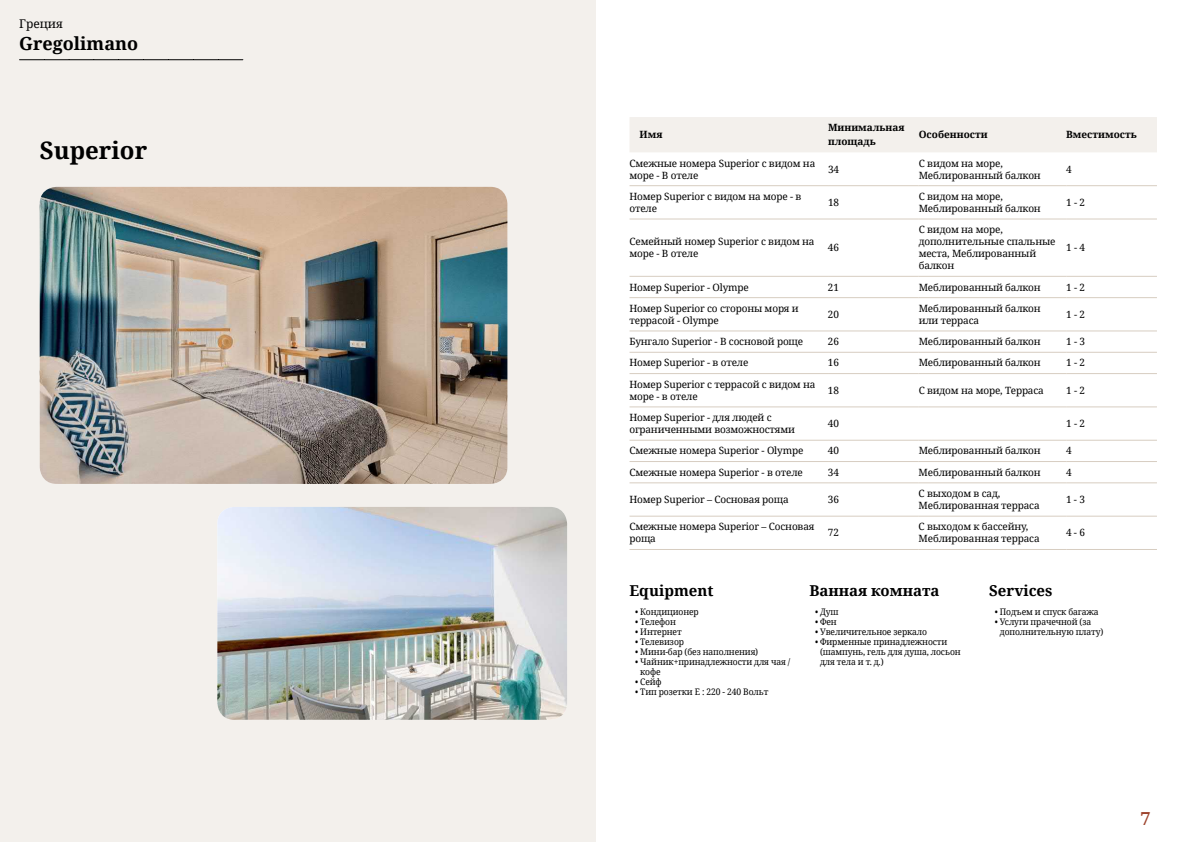
<style>
.page{position:relative;width:1191px;height:842px;background:#fff}
.page>*{position:absolute;margin:0;border:0;box-sizing:border-box;transform-origin:0 0}
.t1{font:700 24px "Noto Serif";color:#000}
.t2{font:700 18px "Noto Serif";color:#000}
.t3{font:700 18px "Noto Serif";color:#9d432c}
.t4{font:700 15px "Noto Serif";color:#000}
.t5{font:12px "Noto Serif";color:#000}
.t6{font:10px/12px "Noto Serif";letter-spacing:-.015em;color:#000}
.t7{font:700 10px/14px "Noto Serif";color:#000}
.t8{font:9px/10px "Noto Serif";letter-spacing:-.015em;color:#000;scale:.95 1}
</style>
<div class="page">
<div style="left:0;top:0;width:595px;height:842px;background:#f3f0ec"></div>
<img style="left:40px;top:187px;width:467px;height:297px">
<img style="left:217px;top:507px;width:350px;height:213px">
<svg style="left:20px;top:59px;width:223px;height:1px"></svg>
<div style="left:630px;top:117px;width:527px;height:35px;background:#f3f0ec"></div>
<hr style="left:629px;top:185px;width:199px;height:1px;background:#d7cdc1">
<hr style="left:828px;top:185px;width:90px;height:1px;background:#d7cdc1">
<hr style="left:918px;top:185px;width:148px;height:1px;background:#d7cdc1">
<hr style="left:1066px;top:185px;width:91px;height:1px;background:#d7cdc1">
<hr style="left:629px;top:218px;width:199px;height:1px;background:#d7cdc1">
<hr style="left:828px;top:218px;width:90px;height:1px;background:#d7cdc1">
<hr style="left:918px;top:218px;width:148px;height:1px;background:#d7cdc1">
<hr style="left:1066px;top:218px;width:91px;height:1px;background:#d7cdc1">
<hr style="left:629px;top:276px;width:199px;height:1px;background:#d7cdc1">
<hr style="left:828px;top:276px;width:90px;height:1px;background:#d7cdc1">
<hr style="left:918px;top:276px;width:148px;height:1px;background:#d7cdc1">
<hr style="left:1066px;top:276px;width:91px;height:1px;background:#d7cdc1">
<hr style="left:629px;top:297px;width:199px;height:1px;background:#d7cdc1">
<hr style="left:828px;top:297px;width:90px;height:1px;background:#d7cdc1">
<hr style="left:918px;top:297px;width:148px;height:1px;background:#d7cdc1">
<hr style="left:1066px;top:297px;width:91px;height:1px;background:#d7cdc1">
<hr style="left:629px;top:330px;width:199px;height:1px;background:#d7cdc1">
<hr style="left:828px;top:330px;width:90px;height:1px;background:#d7cdc1">
<hr style="left:918px;top:330px;width:148px;height:1px;background:#d7cdc1">
<hr style="left:1066px;top:330px;width:91px;height:1px;background:#d7cdc1">
<hr style="left:629px;top:352px;width:199px;height:1px;background:#d7cdc1">
<hr style="left:828px;top:352px;width:90px;height:1px;background:#d7cdc1">
<hr style="left:918px;top:352px;width:148px;height:1px;background:#d7cdc1">
<hr style="left:1066px;top:352px;width:91px;height:1px;background:#d7cdc1">
<hr style="left:629px;top:373px;width:199px;height:1px;background:#d7cdc1">
<hr style="left:828px;top:373px;width:90px;height:1px;background:#d7cdc1">
<hr style="left:918px;top:373px;width:148px;height:1px;background:#d7cdc1">
<hr style="left:1066px;top:373px;width:91px;height:1px;background:#d7cdc1">
<hr style="left:629px;top:406px;width:199px;height:1px;background:#d7cdc1">
<hr style="left:828px;top:406px;width:90px;height:1px;background:#d7cdc1">
<hr style="left:918px;top:406px;width:148px;height:1px;background:#d7cdc1">
<hr style="left:1066px;top:406px;width:91px;height:1px;background:#d7cdc1">
<hr style="left:629px;top:440px;width:199px;height:1px;background:#d7cdc1">
<hr style="left:828px;top:440px;width:90px;height:1px;background:#d7cdc1">
<hr style="left:918px;top:440px;width:148px;height:1px;background:#d7cdc1">
<hr style="left:1066px;top:440px;width:91px;height:1px;background:#d7cdc1">
<hr style="left:629px;top:461px;width:199px;height:1px;background:#d7cdc1">
<hr style="left:828px;top:461px;width:90px;height:1px;background:#d7cdc1">
<hr style="left:918px;top:461px;width:148px;height:1px;background:#d7cdc1">
<hr style="left:1066px;top:461px;width:91px;height:1px;background:#d7cdc1">
<hr style="left:629px;top:482px;width:199px;height:1px;background:#d7cdc1">
<hr style="left:828px;top:482px;width:90px;height:1px;background:#d7cdc1">
<hr style="left:918px;top:482px;width:148px;height:1px;background:#d7cdc1">
<hr style="left:1066px;top:482px;width:91px;height:1px;background:#d7cdc1">
<hr style="left:629px;top:516px;width:199px;height:1px;background:#d7cdc1">
<hr style="left:828px;top:516px;width:90px;height:1px;background:#d7cdc1">
<hr style="left:918px;top:516px;width:148px;height:1px;background:#d7cdc1">
<hr style="left:1066px;top:516px;width:91px;height:1px;background:#d7cdc1">
<hr style="left:629px;top:549px;width:199px;height:1px;background:#d7cdc1">
<hr style="left:828px;top:549px;width:90px;height:1px;background:#d7cdc1">
<hr style="left:918px;top:549px;width:148px;height:1px;background:#d7cdc1">
<hr style="left:1066px;top:549px;width:91px;height:1px;background:#d7cdc1">
<p class="t5" style="left:19px;top:16px;width:45px">Греция</p>
<h2 class="t2" style="left:19px;top:31px;width:120px">Gregolimano</h2>
<h1 class="t1" style="left:40px;top:133px;width:109px">Superior</h1>
<p class="t7" style="left:639px;top:127px;width:24px">Имя</p>
<p class="t7" style="left:828px;top:120px;width:78px">Минимальная площадь</p>
<p class="t7" style="left:918px;top:127px;width:70px">Особенности</p>
<p class="t7" style="left:1066px;top:127px;width:72px">Вместимость</p>
<p class="t6" style="left:629px;top:157px;width:187px">Смежные номера Superior с видом на море - В отеле</p>
<p class="t6" style="left:828px;top:163px;width:13px">34</p>
<p class="t6" style="left:918px;top:157px;width:124px">С видом на море,<br>Меблированный балкон</p>
<p class="t6" style="left:1066px;top:163px;width:7px">4</p>
<p class="t6" style="left:629px;top:190px;width:173px">Номер Superior с видом на море - в отеле</p>
<p class="t6" style="left:828px;top:196px;width:13px">18</p>
<p class="t6" style="left:918px;top:190px;width:124px">С видом на море,<br>Меблированный балкон</p>
<p class="t6" style="left:1066px;top:196px;width:20px">1 - 2</p>
<p class="t6" style="left:629px;top:235px;width:187px">Семейный номер Superior с видом на море - В отеле</p>
<p class="t6" style="left:828px;top:241px;width:13px">46</p>
<p class="t6" style="left:918px;top:223px;width:138px">С видом на море, дополнительные спальные места, Меблированный балкон</p>
<p class="t6" style="left:1066px;top:241px;width:20px">1 - 4</p>
<p class="t6" style="left:629px;top:281px;width:121px">Номер Superior - Olympe</p>
<p class="t6" style="left:828px;top:281px;width:13px">21</p>
<p class="t6" style="left:918px;top:281px;width:124px">Меблированный балкон</p>
<p class="t6" style="left:1066px;top:281px;width:20px">1 - 2</p>
<p class="t6" style="left:629px;top:302px;width:171px">Номер Superior со стороны моря и террасой - Olympe</p>
<p class="t6" style="left:828px;top:308px;width:13px">20</p>
<p class="t6" style="left:918px;top:302px;width:124px">Меблированный балкон или терраса</p>
<p class="t6" style="left:1066px;top:308px;width:20px">1 - 2</p>
<p class="t6" style="left:629px;top:335px;width:175px">Бунгало Superior - В сосновой роще</p>
<p class="t6" style="left:828px;top:335px;width:13px">26</p>
<p class="t6" style="left:918px;top:335px;width:124px">Меблированный балкон</p>
<p class="t6" style="left:1066px;top:335px;width:20px">1 - 3</p>
<p class="t6" style="left:629px;top:356px;width:120px">Номер Superior - в отеле</p>
<p class="t6" style="left:828px;top:356px;width:13px">16</p>
<p class="t6" style="left:918px;top:356px;width:124px">Меблированный балкон</p>
<p class="t6" style="left:1066px;top:356px;width:20px">1 - 2</p>
<p class="t6" style="left:629px;top:378px;width:188px">Номер Superior с террасой с видом на море - в отеле</p>
<p class="t6" style="left:828px;top:384px;width:13px">18</p>
<p class="t6" style="left:918px;top:384px;width:127px">С видом на море, Терраса</p>
<p class="t6" style="left:1066px;top:384px;width:20px">1 - 2</p>
<p class="t6" style="left:629px;top:411px;width:167px">Номер Superior - для людей с ограниченными возможностями</p>
<p class="t6" style="left:828px;top:417px;width:13px">40</p>
<p class="t6" style="left:1066px;top:417px;width:20px">1 - 2</p>
<p class="t6" style="left:629px;top:444px;width:175px">Смежные номера Superior - Olympe</p>
<p class="t6" style="left:828px;top:444px;width:13px">40</p>
<p class="t6" style="left:918px;top:444px;width:124px">Меблированный балкон</p>
<p class="t6" style="left:1066px;top:444px;width:7px">4</p>
<p class="t6" style="left:629px;top:466px;width:175px">Смежные номера Superior - в отеле</p>
<p class="t6" style="left:828px;top:466px;width:13px">34</p>
<p class="t6" style="left:918px;top:466px;width:124px">Меблированный балкон</p>
<p class="t6" style="left:1066px;top:466px;width:7px">4</p>
<p class="t6" style="left:629px;top:493px;width:161px">Номер Superior – Сосновая роща</p>
<p class="t6" style="left:828px;top:493px;width:13px">36</p>
<p class="t6" style="left:918px;top:487px;width:122px">С выходом в сад,<br>Меблированная терраса</p>
<p class="t6" style="left:1066px;top:493px;width:20px">1 - 3</p>
<p class="t6" style="left:629px;top:520px;width:187px">Смежные номера Superior – Сосновая роща</p>
<p class="t6" style="left:828px;top:526px;width:13px">72</p>
<p class="t6" style="left:918px;top:520px;width:122px">С выходом к бассейну,<br>Меблированная терраса</p>
<p class="t6" style="left:1066px;top:526px;width:20px">4 - 6</p>
<h3 class="t4" style="left:629px;top:580px;width:85px">Equipment</h3>
<p class="t8" style="left:635px;top:606px;width:68px">• Кондиционер</p>
<p class="t8" style="left:635px;top:616px;width:44px">• Телефон</p>
<p class="t8" style="left:635px;top:626px;width:50px">• Интернет</p>
<p class="t8" style="left:635px;top:636px;width:53px">• Телевизор</p>
<p class="t8" style="left:635px;top:646px;width:131px">• Мини-бар (без наполнения)</p>
<p class="t8" style="left:640px;top:656px;width:159px;text-indent:-5px">• Чайник+принадлежности для чая / кофе</p>
<p class="t8" style="left:635px;top:676px;width:29px">• Сейф</p>
<p class="t8" style="left:635px;top:686px;width:142px">• Тип розетки E : 220 - 240 Вольт</p>
<h3 class="t4" style="left:809px;top:580px;width:132px">Ванная комната</h3>
<p class="t8" style="left:815px;top:606px;width:26px">• Душ</p>
<p class="t8" style="left:815px;top:616px;width:24px">• Фен</p>
<p class="t8" style="left:815px;top:626px;width:119px">• Увеличительное зеркало</p>
<p class="t8" style="left:820px;top:636px;width:149px;text-indent:-5px">• Фирменные принадлежности (шампунь, гель для душа, лосьон для тела и т. д.)</p>
<h3 class="t4" style="left:989px;top:580px;width:65px">Services</h3>
<p class="t8" style="left:994px;top:606px;width:111px">• Подъем и спуск багажа</p>
<p class="t8" style="left:1000px;top:616px;width:110px;text-indent:-5px">• Услуги прачечной (за дополнительную плату)</p>
<h2 class="t3" style="left:1140px;top:806px;width:12px">7</h2>
</div>
